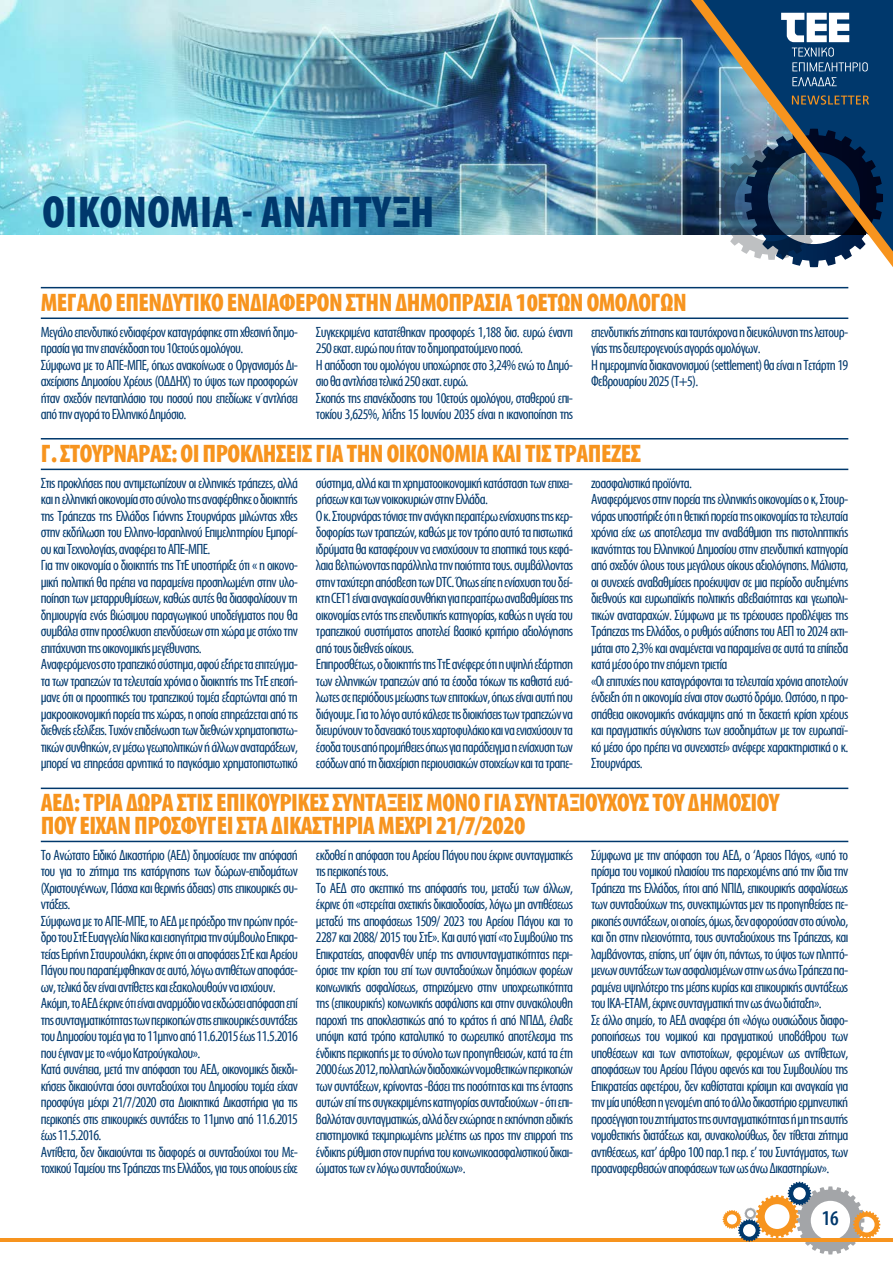
<style>
.page{position:relative;width:893px;height:1263px;background:#fff}
.page>*{position:absolute;margin:0;border:0;box-sizing:border-box;transform-origin:0 0}
.t1{font:700 45px "Myriad Condensed Greek";letter-spacing:.01em;color:#00386c}
.t2{font:700 25.5px/22.5px "Myriad Condensed Greek";letter-spacing:-.02em;color:#f7941e}
.t3{font:500 21px "Myriad Condensed Greek";color:#00386c}
.t4{font:15px/16.5px "Myriad Condensed Greek";letter-spacing:-.04em;color:#00386c}
</style>
<div class="page">
<hr style="left:0;top:1238px;width:893px;height:3px;background:#f7941e">
<svg style="left:723px;top:1182px;width:157px;height:72px"></svg>
<img style="left:0;top:0;width:691px;height:234px">
<img style="left:691px;top:0;width:202px;height:267px">
<svg style="left:792px;top:95px;width:77px;height:10px"></svg>
<svg style="left:781px;top:13px;width:87px;height:58px"></svg>
<svg style="left:792px;top:77px;width:45px;height:9px"></svg>
<hr style="left:41px;top:317px;width:807px;height:2px;background:#00386c">
<hr style="left:41px;top:469px;width:807px;height:1px;background:#00386c">
<hr style="left:41px;top:841px;width:807px;height:1px;background:#00386c">
<hr style="left:41px;top:287px;width:807px;height:1px;background:#00386c">
<hr style="left:41px;top:438px;width:807px;height:1px;background:#00386c">
<hr style="left:41px;top:788px;width:807px;height:1px;background:#00386c">
<h1 class="t1" style="left:43px;top:189px;width:393px">ΟΙΚΟΝΟΜΙΑ - ΑΝΑΠΤΥΞΗ</h1>
<h2 class="t2" style="left:41px;top:292px;width:647px">ΜΕΓΑΛΟ ΕΠΕΝΔΥΤΙΚΟ ΕΝΔΙΑΦΕΡΟΝ ΣΤΗΝ ΔΗΜΟΠΡΑΣΙΑ 10ΕΤΩΝ ΟΜΟΛΟΓΩΝ</h2>
<p class="t4" style="left:41px;top:324px;width:259px">Μεγάλο επενδυτικό ενδιαφέρον καταγράφηκε στη χθεσινή δημο&shy;πρασία για την επανέκδοση του 10ετούς ομολόγου.<br>Σύμφωνα με το ΑΠΕ-ΜΠΕ, όπως ανακοίνωσε ο Οργανισμός Δι&shy;αχείρισης Δημοσίου Χρέους (ΟΔΔΗΧ) το ύψος των προσφορών ήταν σχεδόν πενταπλάσιο του ποσού που επεδίωκε ν΄αντλήσει από την αγορά το Ελληνικό Δημόσιο.</p>
<p class="t4" style="left:316px;top:324px;width:259px">Συγκεκριμένα κατατέθηκαν προσφορές 1,188 δισ. ευρώ έναντι 250 εκατ. ευρώ που ήταν το δημοπρατούμενο ποσό.<br>Η απόδοση του ομολόγου υποχώρησε στο 3,24% ενώ το Δημό&shy;σιο θα αντλήσει τελικά 250 εκατ. ευρώ.<br>Σκοπός της επανέκδοσης του 10ετούς ομολόγου, σταθερού επι&shy;τοκίου 3,625%, λήξης 15 Ιουνίου 2035 είναι η ικανοποίηση της</p>
<p class="t4" style="left:591px;top:324px;width:259px">επενδυτικής ζήτησης και ταυτόχρονα η διευκόλυνση της λειτουρ&shy;γίας της δευτερογενούς αγοράς ομολόγων.<br>Η ημερομηνία διακανονισμού (settlement) θα είναι η Τετάρτη 19<br>Φεβρουαρίου 2025 (Τ+5).</p>
<h2 class="t2" style="left:41px;top:443px;width:602px">Γ. ΣΤΟΥΡΝΑΡΑΣ: ΟΙ ΠΡΟΚΛΗΣΕΙΣ ΓΙΑ ΤΗΝ ΟΙΚΟΝΟΜΙΑ ΚΑΙ ΤΙΣ ΤΡΑΠΕΖΕΣ</h2>
<p class="t4" style="left:41px;top:475px;width:259px">Στις προκλήσεις που αντιμετωπίζουν οι ελληνικές τράπεζες, αλλά και η ελληνική οικονομία στο σύνολο της αναφέρθηκε ο διοικητής της Τράπεζας της Ελλάδος Γιάννης Στουρνάρας μιλώντας χθες στην εκδήλωση του Ελληνο-Iσραηλινού Επιμελητηρίου Εμπορί&shy;ου και Τεχνολογίας, αναφέρει το ΑΠΕ-ΜΠΕ.<br>Για την οικονομία ο διοικητής της ΤτΕ υποστήριξε ότι « η οικονο&shy;μική πολιτική θα πρέπει να παραμείνει προσηλωμένη στην υλο&shy;ποίηση των μεταρρυθμίσεων, καθώς αυτές θα διασφαλίσουν τη δημιουργία ενός βιώσιμου παραγωγικού υποδείγματος που θα συμβάλει στην προσέλκυση επενδύσεων στη χώρα με στόχο την επιτάχυνση της οικονομικής μεγέθυνσης.<br>Αναφερόμενος στο τραπεζικό σύστημα, αφού εξήρε τα επιτεύγμα&shy;τα των τραπεζών τα τελευταία χρόνια ο διοικητής της ΤτΕ επεσή&shy;μανε ότι οι προοπτικές του τραπεζικού τομέα εξαρτώνται από τη μακροοικονομική πορεία της χώρας, η οποία επηρεάζεται από τις διεθνείς εξελίξεις. Τυχόν επιδείνωση των διεθνών χρηματοπιστω&shy;τικών συνθηκών, εν μέσω γεωπολιτικών ή άλλων αναταράξεων, μπορεί να επηρεάσει αρνητικά το παγκόσμιο χρηματοπιστωτικό</p>
<p class="t4" style="left:316px;top:475px;width:259px">σύστημα, αλλά και τη χρηματοοικονομική κατάσταση των επιχει&shy;ρήσεων και των νοικοκυριών στην Ελλάδα.<br>Ο κ. Στουρνάρας τόνισε την ανάγκη περαιτέρω ενίσχυσης της κερ&shy;δοφορίας των τραπεζών, καθώς με τον τρόπο αυτό τα πιστωτικά ιδρύματα θα καταφέρουν να ενισχύσουν τα εποπτικά τους κεφά&shy;λαια βελτιώνοντας παράλληλα την ποιότητα τους. συμβάλλοντας στην ταχύτερη απόσβεση των DTC. Όπως είπε η ενίσχυση του δεί&shy;κτη CET1 είναι αναγκαία συνθήκη για περαιτέρω αναβαθμίσεις της οικονομίας εντός της επενδυτικής κατηγορίας, καθώς η υγεία του τραπεζικού συστήματος αποτελεί βασικό κριτήριο αξιολόγησης από τους διεθνείς οίκους.<br>Επιπροσθέτως, ο διοικητής της ΤτΕ ανέφερε ότι η υψηλή εξάρτηση των ελληνικών τραπεζών από τα έσοδα τόκων τις καθιστά ευά&shy;λωτες σε περιόδους μείωσης των επιτοκίων, όπως είναι αυτή που διάγουμε. Για το λόγο αυτό κάλεσε τις διοικήσεις των τραπεζών να διευρύνουν το δανειακό τους χαρτοφυλάκιο και να ενισχύσουν τα έσοδα τους από προμήθειες όπως για παράδειγμα η ενίσχυση των εσόδων από τη διαχείριση περιουσιακών στοιχείων και τα τραπε-</p>
<p class="t4" style="left:591px;top:475px;width:259px">ζοασφαλιστικά προϊόντα.<br>Αναφερόμενος στην πορεία της ελληνικής οικονομίας ο κ, Στουρ&shy;νάρας υποστήριξε ότι η θετική πορεία της οικονομίας τα τελευταία χρόνια είχε ως αποτέλεσμα την αναβάθμιση της πιστοληπτικής ικανότητας του Ελληνικού Δημοσίου στην επενδυτική κατηγορία από σχεδόν όλους τους μεγάλους οίκους αξιολόγησης. Μάλιστα, οι συνεχείς αναβαθμίσεις προέκυψαν σε μια περίοδο αυξημένης διεθνούς και ευρωπαϊκής πολιτικής αβεβαιότητας και γεωπολι&shy;τικών αναταραχών. Σύμφωνα με τις τρέχουσες προβλέψεις της Τράπεζας της Ελλάδος, ο ρυθμός αύξησης του ΑΕΠ το 2024 εκτι&shy;μάται στο 2,3% και αναμένεται να παραμείνει σε αυτά τα επίπεδα κατά μέσο όρο την επόμενη τριετία<br>«Οι επιτυχίες που καταγράφονται τα τελευταία χρόνια αποτελούν ένδειξη ότι η οικονομία είναι στον σωστό δρόμο. Ωστόσο, η προ&shy;σπάθεια οικονομικής ανάκαμψης από τη δεκαετή κρίση χρέους και πραγματικής σύγκλισης των εισοδημάτων με τον ευρωπαϊ&shy;κό μέσο όρο πρέπει να συνεχιστεί» ανέφερε χαρακτηριστικά ο κ.<br>Στουρνάρας.</p>
<h2 class="t2" style="left:41px;top:792px;width:740px">ΑΕΔ: ΤΡΙΑ ΔΩΡΑ ΣΤΙΣ ΕΠΙΚΟΥΡΙΚΕΣ ΣΥΝΤΑΞΕΙΣ MONO ΓΙΑ ΣΥΝΤΑΞΙΟΥΧΟΥΣ ΤΟΥ ΔΗΜΟΣΙΟΥ<br>ΠΟΥ ΕΙΧΑΝ ΠΡΟΣΦΥΓΕΙ ΣΤΑ ΔΙΚΑΣΤΗΡΙΑ ΜΕΧΡΙ 21/7/2020</h2>
<p class="t4" style="left:41px;top:847px;width:259px">Το Ανώτατο Ειδικό Δικαστήριο (ΑΕΔ) δημοσίευσε την απόφασή του για το ζήτημα της κατάργησης των δώρων-επιδομάτων (Χριστουγέννων, Πάσχα και θερινής άδειας) στις επικουρικές συ&shy;ντάξεις.<br>Σύμφωνα με το ΑΠΕ-ΜΠΕ, το ΑΕΔ με πρόεδρο την πρώην πρόε&shy;δρο του ΣτΕ Ευαγγελία Νίκα και εισηγήτρια την σύμβουλο Επικρα&shy;τείας Ειρήνη Σταυρουλάκη, έκρινε ότι οι αποφάσεις ΣτΕ και Αρείου Πάγου που παραπέμφθηκαν σε αυτό, λόγω αντιθέτων αποφάσε&shy;ων, τελικά δεν είναι αντίθετες και εξακολουθούν να ισχύουν.<br>Ακόμη, το ΑΕΔ έκρινε ότι είναι αναρμόδιο να εκδώσει απόφαση επί της συνταγματικότητας των περικοπών στις επικουρικές συντάξεις του Δημοσίου τομέα για το 11μηνο από 11.6.2015 έως 11.5.2016 που έγιναν με το «νόμο Κατρούγκαλου».<br>Κατά συνέπεια, μετά την απόφαση του ΑΕΔ, οικονομικές διεκδι&shy;κήσεις δικαιούνται όσοι συνταξιούχοι του Δημοσίου τομέα είχαν προσφύγει μέχρι 21/7/2020 στα Διοικητικά Δικαστήρια για τις περικοπές στις επικουρικές συντάξεις το 11μηνο από 11.6.2015 έως 11.5.2016.<br>Αντίθετα, δεν δικαιούνται τις διαφορές οι συνταξιούχοι του Με&shy;τοχικού Ταμείου της Τράπεζας της Ελλάδος, για τους οποίους είχε</p>
<p class="t4" style="left:316px;top:847px;width:259px">εκδοθεί η απόφαση του Αρείου Πάγου που έκρινε συνταγματικές τις περικοπές τους.<br>Το ΑΕΔ στο σκεπτικό της απόφασής του, μεταξύ των άλλων, έκρινε ότι «στερείται σχετικής δικαιοδοσίας, λόγω μη αντιθέσεως μεταξύ της αποφάσεως 1509/ 2023 του Αρείου Πάγου και το 2287 και 2088/ 2015 του ΣτΕ». Και αυτό γιατί «το Συμβούλιο της Επικρατείας, αποφανθέν υπέρ της αντισυνταγματικότητας περι&shy;όρισε την κρίση του επί των συνταξιούχων δημόσιων φορέων κοινωνικής ασφαλίσεως, στηριζόμενο στην υποχρεωτικότητα της (επικουρικής) κοινωνικής ασφάλισης και στην συνακόλουθη παροχή της αποκλειστικώς από το κράτος ή από ΝΠΔΔ, έλαβε υπόψη κατά τρόπο καταλυτικό το σωρευτικό αποτέλεσμα της ένδικης περικοπής με το σύνολο των προηγηθεισών, κατά τα έτη 2000 έως 2012, πολλαπλών διαδοχικών νομοθετικών περικοπών των συντάξεων, κρίνοντας -βάσει της ποσότητας και της έντασης αυτών επί της συγκεκριμένης κατηγορίας συνταξιούχων - ότι επι&shy;βαλλόταν συνταγματικώς, αλλά δεν εχώρησε η εκπόνηση ειδικής επιστημονικά τεκμηριωμένης μελέτης ως προς την επιρροή της ένδικης ρύθμιση στον πυρήνα του κοινωνικοασφαλιστικού δικαι&shy;ώματος των εν λόγω συνταξιούχων».</p>
<p class="t4" style="left:591px;top:847px;width:259px">Σύμφωνα με την απόφαση του ΑΕΔ, ο ‘Αρειος Πάγος, «υπό το πρίσμα του νοµικού πλαισίου της παρεχοµένης από την ίδια την Τράπεζα της Ελλάδος, ήτοι από ΝΠΙΔ, επικουρικής ασφαλίσεως των συνταξιούχων της, συνεκτιμώντας µεν τις προηγηθείσες πε&shy;ρικοπές συντάξεων, οι οποίες, όµως, δεν αφορούσαν στο σύνολο, και δη στην πλειονότητα, τους συνταξιούχους της Τράπεζας, και λαμβάνοντας, επίσης, υπ’ όψιν ότι, πάντως, το ύψος των πληττό&shy;μενων συντάξεων των ασφαλισμένων στην ως άνω Τράπεζα πα&shy;ραµένει υψηλότερο της µέσης κυρίας και επικουρικής συντάξεως του ΙΚΑ-ΕΤΑΜ, έκρινε συνταγµατική την ως άνω διάταξη».<br>Σε άλλο σημείο, το ΑΕΔ αναφέρει ότι «λόγω ουσιώδους διαφο&shy;ροποιήσεως του νοµικού και πραγματικού υποβάθρου των υποθέσεων και των αντιστοίχων, φερομένων ως αντίθετων, αποφάσεων του Αρείου Πάγου αφενός και του Συµβουλίου της Επικρατείας αφετέρου, δεν καθίσταται κρίσιμη και αναγκαία για την μία υπόθεση η γενομένη από το άλλο δικαστήριο ερμηνευτική προσέγγιση του ζητήματος της συνταγµατικότητας ή µη της αυτής νομοθετικής διατάξεως και, συνακολούθως, δεν τίθεται ζήτηµα αντιθέσεως, κατ’ άρθρο 100 παρ.1 περ. ε’ του Συντάγµατος, των προαναφερθεισών αποφάσεων των ως άνω Δικαστηρίων».</p>
<h3 class="t3" style="left:822px;top:1208px;width:19px">16</h3>
</div>
